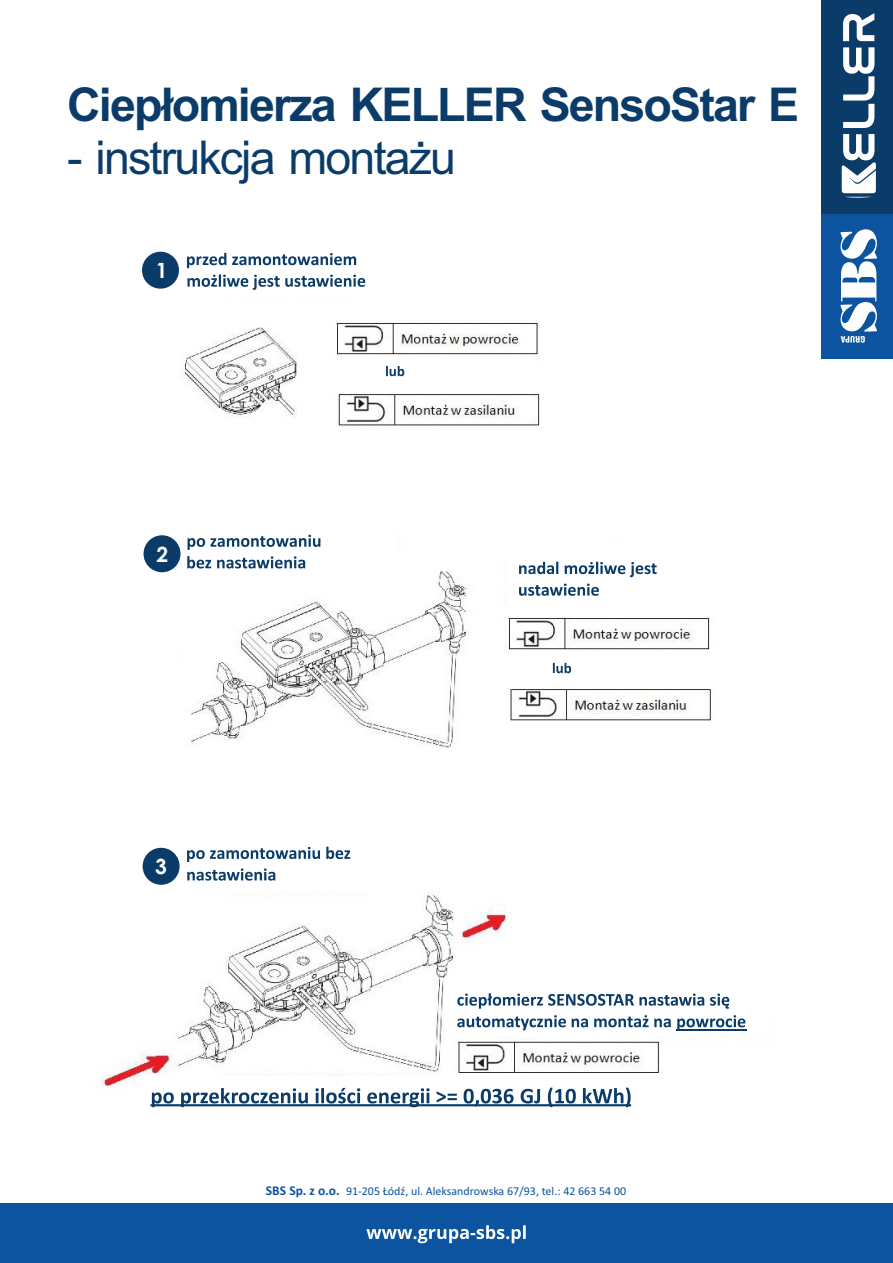
<style>
.page{position:relative;width:893px;height:1263px;background:#fff}
.page>*{position:absolute;margin:0;border:0;box-sizing:border-box;transform-origin:0 0}
.t1{font:700 46.65px "Arial";letter-spacing:-.04em;color:#0b3c69}
.t2{font:46.65px "Arial";letter-spacing:-.04em;color:#0b3c69}
.t3{font:700 21px "Century Gothic";color:#fefefe}
.t4{font:12px "Calibri";color:#0c54a0}
.s1{font-weight:700;font-size:13.5px}
</style>
<div class="page">
<div style="left:822px;top:213px;width:71px;height:146px;background:#0c54a0"></div>
<svg style="left:841px;top:229px;width:36px;height:114px"></svg>
<div style="left:822px;top:0;width:71px;height:213px;background:#0b3c69"></div>
<svg style="left:842px;top:13px;width:34px;height:185px"></svg>
<div style="left:0;top:1203px;width:893px;height:59px;background:#0c54a0"></div>
<svg style="left:366px;top:1225px;width:160px;height:18px"></svg>
<img style="left:100px;top:847px;width:563px;height:240px">
<div style="left:174px;top:836px;width:221px;height:55px;background:#fff"></div>
<svg style="left:187px;top:846px;width:164px;height:16px"></svg>
<svg style="left:187px;top:868px;width:88px;height:13px"></svg>
<div style="left:140px;top:1077px;width:612px;height:38px;background:#fff"></div>
<svg style="left:150px;top:1087px;width:481px;height:20px"></svg>
<div style="left:446px;top:983px;width:325px;height:54px;background:#fff"></div>
<svg style="left:457px;top:993px;width:272px;height:16px"></svg>
<svg style="left:457px;top:1015px;width:214px;height:15px"></svg>
<svg style="left:677px;top:1015px;width:68px;height:14px"></svg>
<hr style="left:676px;top:1029px;width:70px;height:1px;background:#0b3c69">
<img style="left:142px;top:251px;width:398px;height:175px">
<div style="left:176px;top:243px;width:246px;height:54px;background:#fff"></div>
<svg style="left:187px;top:253px;width:39px;height:15px"></svg>
<svg style="left:232px;top:253px;width:124px;height:12px"></svg>
<svg style="left:187px;top:274px;width:178px;height:16px"></svg>
<div style="left:374px;top:357px;width:67px;height:29px;background:#fff"></div>
<svg style="left:386px;top:366px;width:18px;height:10px"></svg>
<img style="left:191px;top:564px;width:521px;height:184px">
<div style="left:175px;top:525px;width:221px;height:54px;background:#fff"></div>
<svg style="left:187px;top:535px;width:134px;height:15px"></svg>
<svg style="left:187px;top:556px;width:118px;height:12px"></svg>
<div style="left:507px;top:552px;width:221px;height:54px;background:#fff"></div>
<svg style="left:519px;top:562px;width:138px;height:15px"></svg>
<svg style="left:519px;top:584px;width:80px;height:12px"></svg>
<div style="left:541px;top:653px;width:67px;height:30px;background:#fff"></div>
<svg style="left:553px;top:663px;width:18px;height:10px"></svg>
<div style="left:142px;top:252px;width:37px;height:37px;background:#0b3c69;border-radius:50%"></div>
<div style="left:144px;top:535px;width:36px;height:37px;background:#0b3c69;border-radius:50%"></div>
<div style="left:143px;top:848px;width:37px;height:37px;background:#0b3c69;border-radius:50%"></div>
<h1 class="t1" style="left:67px;top:88px;width:734px">Ciepłomierza KELLER SensoStar E</h1>
<h1 class="t2" style="left:67px;top:140px;width:390px">- instrukcja montażu</h1>
<h2 class="t3" style="left:156px;top:262px;width:13px">1</h2>
<h2 class="t3" style="left:156px;top:546px;width:13px">2</h2>
<h2 class="t3" style="left:155px;top:858px;width:13px">3</h2>
<p class="t4" style="left:266px;top:1186px;width:362px"><span class="s1">SBS Sp. z o.o.</span> 91-205 Łódź, ul. Aleksandrowska 67/93, tel.: 42 663 54 00</p>
</div>
